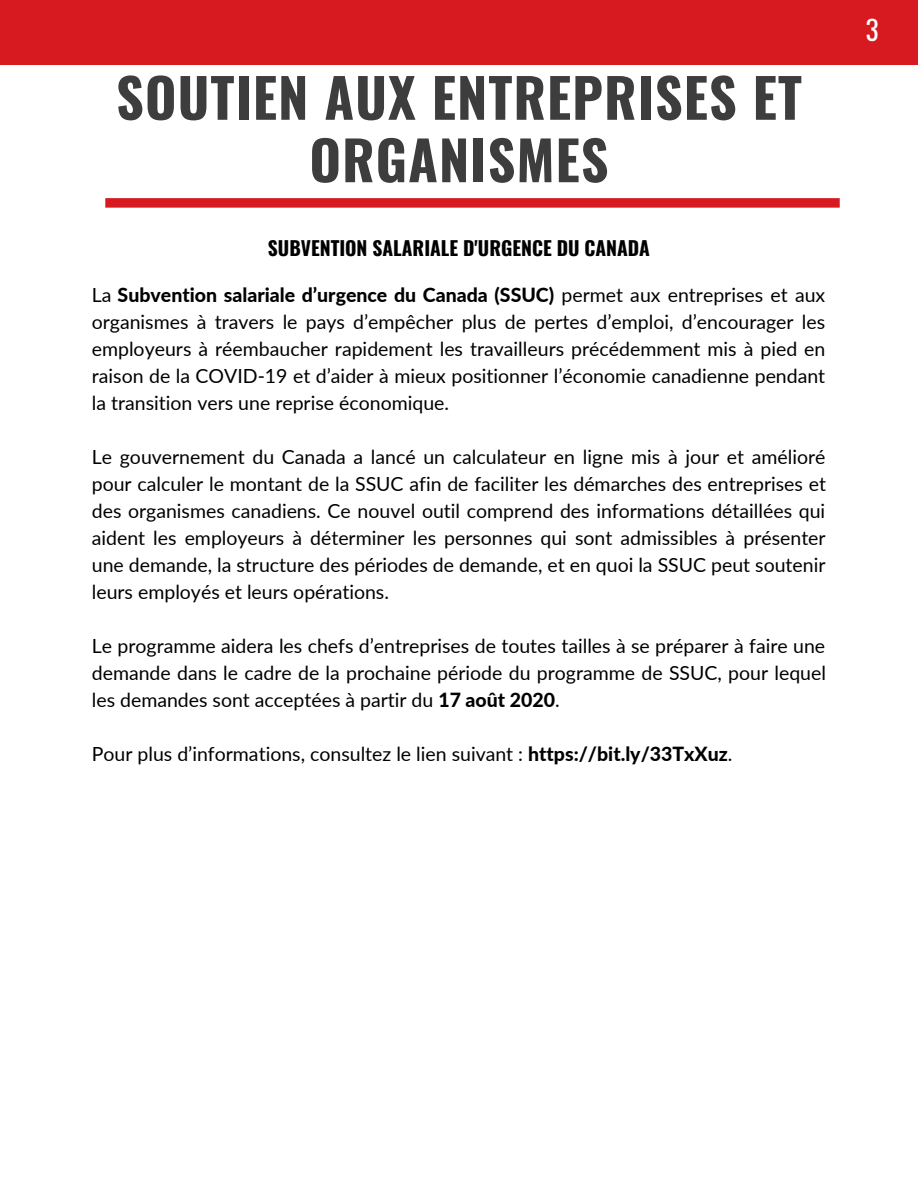
<style>
.page{position:relative;width:918px;height:1188px;background:#fff}
.page>*{position:absolute;margin:0;border:0;box-sizing:border-box;transform-origin:0 0}
.t1{font:700 54px/62.4px "Oswald";letter-spacing:.02em;color:#3d3d3d;text-align:center}
.t2{font:27px "Oswald";color:#fff}
.t3{font:19.5px/27px "Lato";color:#000;text-align:justify}
.t4{font:700 19.5px "Oswald";color:#000}
.s1{font-weight:800}
</style>
<div class="page">
<div style="left:0;top:0;width:918px;height:64px;background:#d71920"></div>
<svg style="left:105px;top:198px;width:735px;height:10px;background:#d8242a"></svg>
<h1 class="t1" style="left:116px;top:64px;width:687px">SOUTIEN AUX ENTREPRISES ET<br>ORGANISMES</h1>
<p class="t4" style="left:268px;top:232px;width:384px">SUBVENTION SALARIALE D'URGENCE DU CANADA</p>
<p class="t3" style="left:92px;top:281px;width:735px">La <span class="s1">Subvention salariale d’urgence du Canada (SSUC)</span> permet aux entreprises et aux organismes à travers le pays d’empêcher plus de pertes d’emploi, d’encourager les employeurs à réembaucher rapidement les travailleurs précédemment mis à pied en raison de la COVID-19 et d’aider à mieux positionner l’économie canadienne pendant la transition vers une reprise économique.</p>
<p class="t3" style="left:92px;top:443px;width:736px">Le gouvernement du Canada a lancé un calculateur en ligne mis à jour et amélioré pour calculer le montant de la SSUC afin de faciliter les démarches des entreprises et des organismes canadiens. Ce nouvel outil comprend des informations détaillées qui aident les employeurs à déterminer les personnes qui sont admissibles à présenter une demande, la structure des périodes de demande, et en quoi la SSUC peut soutenir leurs employés et leurs opérations.</p>
<p class="t3" style="left:92px;top:632px;width:736px">Le programme aidera les chefs d’entreprises de toutes tailles à se préparer à faire une demande dans le cadre de la prochaine période du programme de SSUC, pour lequel les demandes sont acceptées à partir du <span class="s1">17 août 2020</span>.</p>
<p class="t3" style="left:92px;top:740px;width:642px">Pour plus d’informations, consultez le lien suivant : <span class="s1">https://bit.ly/33TxXuz</span>.</p>
<h2 class="t2" style="left:866px;top:9px;width:14px">3</h2>
</div>
